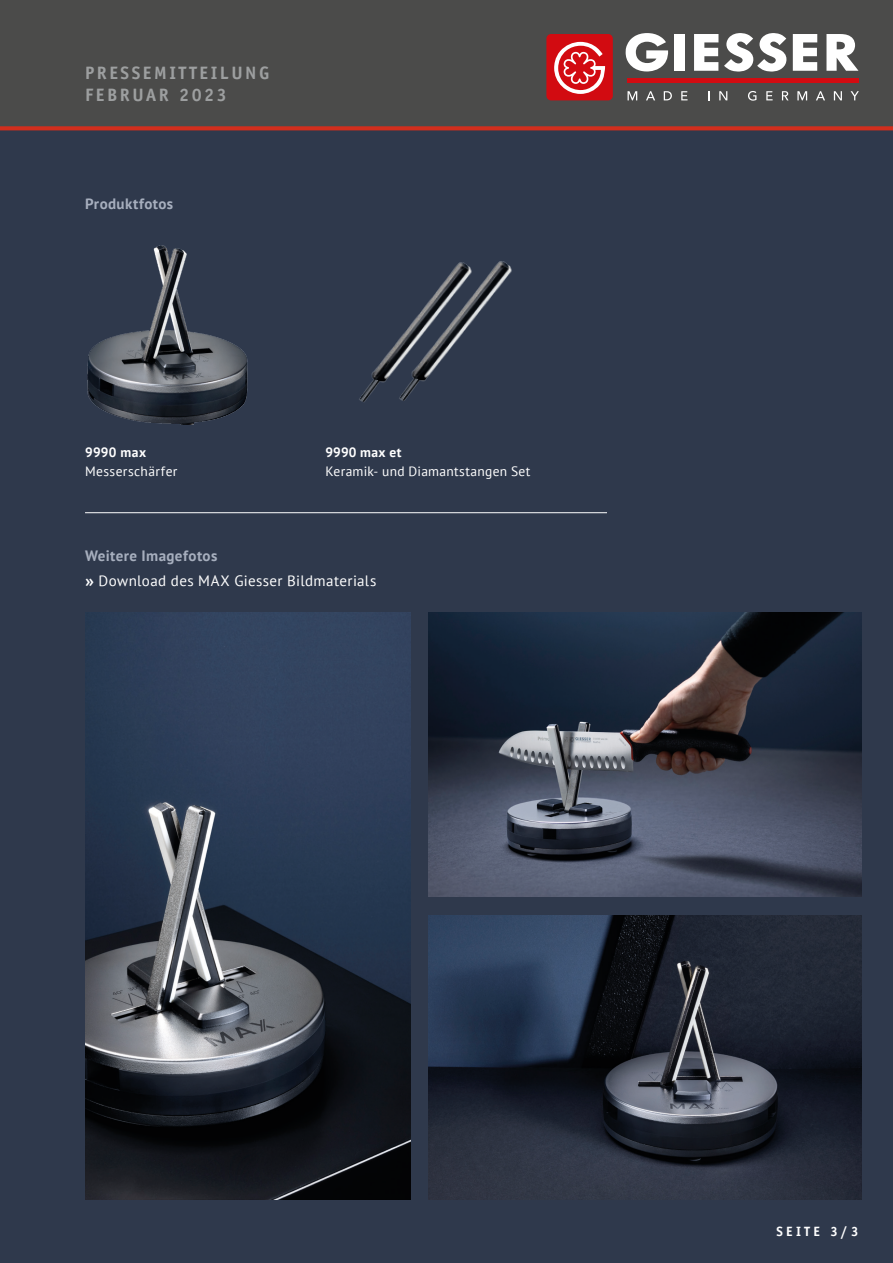
<style>
.page{position:relative;width:893px;height:1263px;background:#fff}
.page>*{position:absolute;margin:0;border:0;box-sizing:border-box;transform-origin:0 0}
.t1{font:700 18px "Officina Sans Std";letter-spacing:.14em;color:#9d9fa0}
.t2{font:15px "PT Sans";letter-spacing:.025em;color:#fff}
.t3{font:700 15px "PT Sans";letter-spacing:.025em;color:#a7afbe}
.Copy_Big___Sans_8_75{font:13.5px/19.5px "PT Sans";letter-spacing:.025em;color:#fff}
.Copy_Big___Sans_8_75-2{font:700 13.5px "PT Sans";letter-spacing:.02em;color:#fff}
.t4{font:700 13.5px "Officina Sans Std";letter-spacing:.24em;color:#fff}
.s1{font-weight:700}
.s2{font-family:"Officina Sans Std";font-weight:700}
</style>
<div class="page">
<div style="left:0;top:130px;width:893px;height:1133px;background:#2f394c"></div>
<img style="left:429px;top:613px;width:432px;height:284px">
<div style="left:0;top:0;width:893px;height:126px;background:#4b4b4a"></div>
<svg style="left:0;top:126px;width:893px;height:4px;background:#c83020"></svg>
<hr style="left:627px;top:78px;width:232px;height:4px;background:#d20b11">
<svg style="left:626px;top:33px;width:42px;height:38px"></svg>
<div style="left:675px;top:34px;width:10px;height:37px;background:#fff"></div>
<svg style="left:694px;top:34px;width:24px;height:37px"></svg>
<svg style="left:724px;top:33px;width:62px;height:39px"></svg>
<svg style="left:793px;top:34px;width:24px;height:37px"></svg>
<svg style="left:826px;top:34px;width:32px;height:37px"></svg>
<svg style="left:627px;top:91px;width:10px;height:9px"></svg>
<svg style="left:646px;top:91px;width:9px;height:9px"></svg>
<svg style="left:664px;top:91px;width:8px;height:9px"></svg>
<svg style="left:681px;top:91px;width:6px;height:9px"></svg>
<svg style="left:719px;top:91px;width:8px;height:9px"></svg>
<svg style="left:748px;top:91px;width:8px;height:10px"></svg>
<svg style="left:766px;top:91px;width:7px;height:9px"></svg>
<svg style="left:782px;top:91px;width:6px;height:9px"></svg>
<svg style="left:797px;top:91px;width:10px;height:9px"></svg>
<svg style="left:816px;top:91px;width:9px;height:9px"></svg>
<svg style="left:834px;top:91px;width:8px;height:9px"></svg>
<svg style="left:850px;top:91px;width:9px;height:9px"></svg>
<div style="left:546px;top:34px;width:67px;height:66px;background:#d20b11;border-radius:5px"></div>
<svg style="left:554px;top:42px;width:51px;height:52px"></svg>
<img style="left:87px;top:245px;width:161px;height:180px">
<img style="left:359px;top:356px;width:27px;height:46px">
<img style="left:386px;top:261px;width:126px;height:140px">
<hr style="left:85px;top:512px;width:522px;height:1px;background:#fff">
<img style="left:429px;top:915px;width:432px;height:284px">
<img style="left:85px;top:613px;width:325px;height:586px">
<p class="t1" style="left:85px;top:62px;width:186px">PRESSEMITTEILUNG</p>
<p class="t1" style="left:85px;top:83px;width:143px">FEBRUAR 2023</p>
<p class="t3" style="left:85px;top:194px;width:90px">Produktfotos</p>
<p class="Copy_Big___Sans_8_75" style="left:85px;top:442px;width:94px"><span class="s1">9990 max<br></span>Messerschärfer</p>
<p class="Copy_Big___Sans_8_75-2" style="left:325px;top:443px;width:77px">9990 max et</p>
<p class="Copy_Big___Sans_8_75" style="left:325px;top:461px;width:207px">Keramik- und Diamantstangen Set</p>
<p class="t3" style="left:85px;top:545px;width:134px">Weitere Imagefotos</p>
<p class="t2" style="left:85px;top:571px;width:293px"><span class="s2">»</span> Download des MAX Giesser Bildmaterials</p>
<p class="t4" style="left:777px;top:1223px;width:83px">SEITE 3/3</p>
</div>
